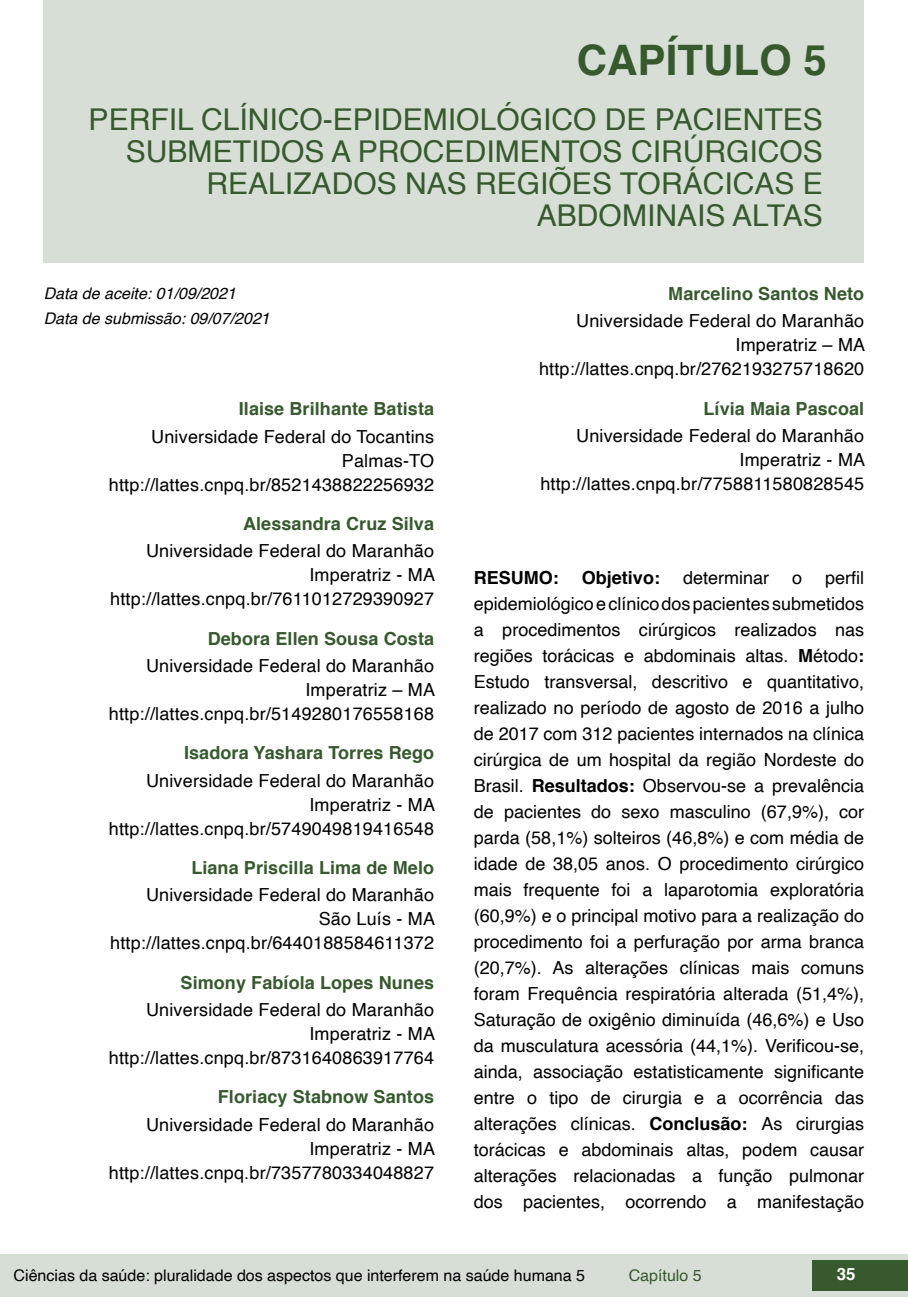
<style>
.page{position:relative;width:908px;height:1304px;background:#fff}
.page>*{position:absolute;margin:0;border:0;box-sizing:border-box;transform-origin:0 0}
.t1{font:700 42px "Helvetica";color:#36592e}
.t2{font:30px/32px "Helvetica";color:#36592e;text-align:right}
.t3{font:18px/26px "Helvetica";letter-spacing:.01em;color:#000;text-align:right}
.t4{font:700 18px "Helvetica";letter-spacing:.005em;color:#36592e}
.t5{font:700 18px "Helvetica";color:#000}
.t6{font:700 16.8px "Helvetica";color:#fff}
.t7{font:16px "Helvetica";color:#000}
.t8{font:italic 16px "Helvetica";color:#000}
.t9{font:16px "Helvetica";color:#36592e}
.s1{font-weight:700}
</style>
<div class="page">
<div style="left:0;top:1254px;width:906px;height:43px;background:#d7ded5"></div>
<div style="left:812px;top:1261px;width:95px;height:30px;background:#36592e"></div>
<div style="left:44px;top:0;width:819px;height:263px;background:#d7ded5"></div>
<h1 class="t1" style="left:576px;top:26px;width:251px">CAPÍTULO 5</h1>
<h2 class="t2" style="left:89px;top:104px;width:735px">PERFIL CLÍNICO-EPIDEMIOLÓGICO DE PACIENTES SUBMETIDOS A PROCEDIMENTOS CIRÚRGICOS REALIZADOS NAS REGIÕES TORÁCICAS E ABDOMINAIS ALTAS</h2>
<p class="t8" style="left:44px;top:280px;width:194px">Data de aceite: 01/09/2021</p>
<p class="t8" style="left:44px;top:306px;width:227px">Data de submissão: 09/07/2021</p>
<p class="t4" style="left:239px;top:395px;width:197px">Ilaise Brilhante Batista</p>
<p class="t3" style="left:109px;top:425px;width:326px;line-height:24px">Universidade Federal do Tocantins<br>Palmas-TO http://lattes.cnpq.br/8521438822256932</p>
<p class="t4" style="left:243px;top:509px;width:192px">Alessandra Cruz Silva</p>
<p class="t3" style="left:110px;top:540px;width:326px;line-height:24px">Universidade Federal do Maranhão<br>Imperatriz - MA http://lattes.cnpq.br/7611012729390927</p>
<p class="t4" style="left:208px;top:624px;width:228px">Debora Ellen Sousa Costa</p>
<p class="t3" style="left:109px;top:654px;width:327px;line-height:24px">Universidade Federal do Maranhão<br>Imperatriz – MA http://lattes.cnpq.br/5149280176558168</p>
<p class="t4" style="left:184px;top:739px;width:251px">Isadora Yashara Torres Rego</p>
<p class="t3" style="left:109px;top:769px;width:327px;line-height:24px">Universidade Federal do Maranhão<br>Imperatriz - MA http://lattes.cnpq.br/5749049819416548</p>
<p class="t4" style="left:191px;top:853px;width:244px">Liana Priscilla Lima de Melo</p>
<p class="t3" style="left:110px;top:884px;width:326px;line-height:24px">Universidade Federal do Maranhão<br>São Luís - MA http://lattes.cnpq.br/6440188584611372</p>
<p class="t4" style="left:180px;top:968px;width:255px">Simony Fabíola Lopes Nunes</p>
<p class="t3" style="left:109px;top:998px;width:327px;line-height:24px">Universidade Federal do Maranhão<br>Imperatriz - MA http://lattes.cnpq.br/8731640863917764</p>
<p class="t4" style="left:218px;top:1083px;width:218px">Floriacy Stabnow Santos</p>
<p class="t3" style="left:109px;top:1113px;width:327px;line-height:24px">Universidade Federal do Maranhão<br>Imperatriz - MA http://lattes.cnpq.br/7357780334048827</p>
<p class="t4" style="left:668px;top:279px;width:197px">Marcelino Santos Neto</p>
<p class="t3" style="left:538px;top:310px;width:327px;line-height:24px">Universidade Federal do Maranhão<br>Imperatriz – MA http://lattes.cnpq.br/2762193275718620</p>
<p class="t4" style="left:703px;top:394px;width:162px">Lívia Maia Pascoal</p>
<p class="t3" style="left:540px;top:424px;width:326px;line-height:24px">Universidade Federal do Maranhão<br>Imperatriz - MA http://lattes.cnpq.br/7758811580828545</p>
<p class="t5" style="left:473px;top:563px;width:86px">RESUMO:</p>
<p class="t5" style="left:581px;top:563px;width:80px">Objetivo:</p>
<p class="t3" style="left:682px;top:565px;width:88px">determinar</p>
<p class="t3" style="left:791px;top:565px;width:12px">o</p>
<p class="t3" style="left:473px;top:565px;width:392px;text-align:justify;text-indent:351px">perfil epidemiológico e clínico dos pacientes submetidos a procedimentos cirúrgicos realizados nas regiões torácicas e abdominais altas. <span class="s1">M</span>étodo<span class="s1">:<br></span>Estudo transversal, descritivo e quantitativo, realizado no período de agosto de 2016 a julho de 2017 com 312 pacientes internados na clínica cirúrgica de um hospital da região Nordeste do Brasil. <span class="s1">Resultados:</span> Observou-se a prevalência de pacientes do sexo masculino (67,9%), cor parda (58,1%) solteiros (46,8%) e com média de idade de 38,05 anos. O procedimento cirúrgico mais frequente foi a laparotomia exploratória (60,9%) e o principal motivo para a realização do procedimento foi a perfuração por arma branca (20,7%). As alterações clínicas mais comuns foram Frequência respiratória alterada (51,4%), Saturação de oxigênio diminuída (46,6%) e Uso da musculatura acessória (44,1%). Verificou-se, ainda, associação estatisticamente significante entre o tipo de cirurgia e a ocorrência das alterações clínicas. <span class="s1">Conclusão:</span> As cirurgias torácicas e abdominais altas, podem causar alterações relacionadas a função pulmonar dos pacientes, ocorrendo a manifestação</p>
<p class="t7" style="left:14px;top:1263px;width:572px">Ciências da saúde: pluralidade dos aspectos que interferem na saúde humana 5</p>
<p class="t9" style="left:628px;top:1263px;width:74px">Capítulo 5</p>
<p class="t6" style="left:836px;top:1261px;width:20px">35</p>
</div>
